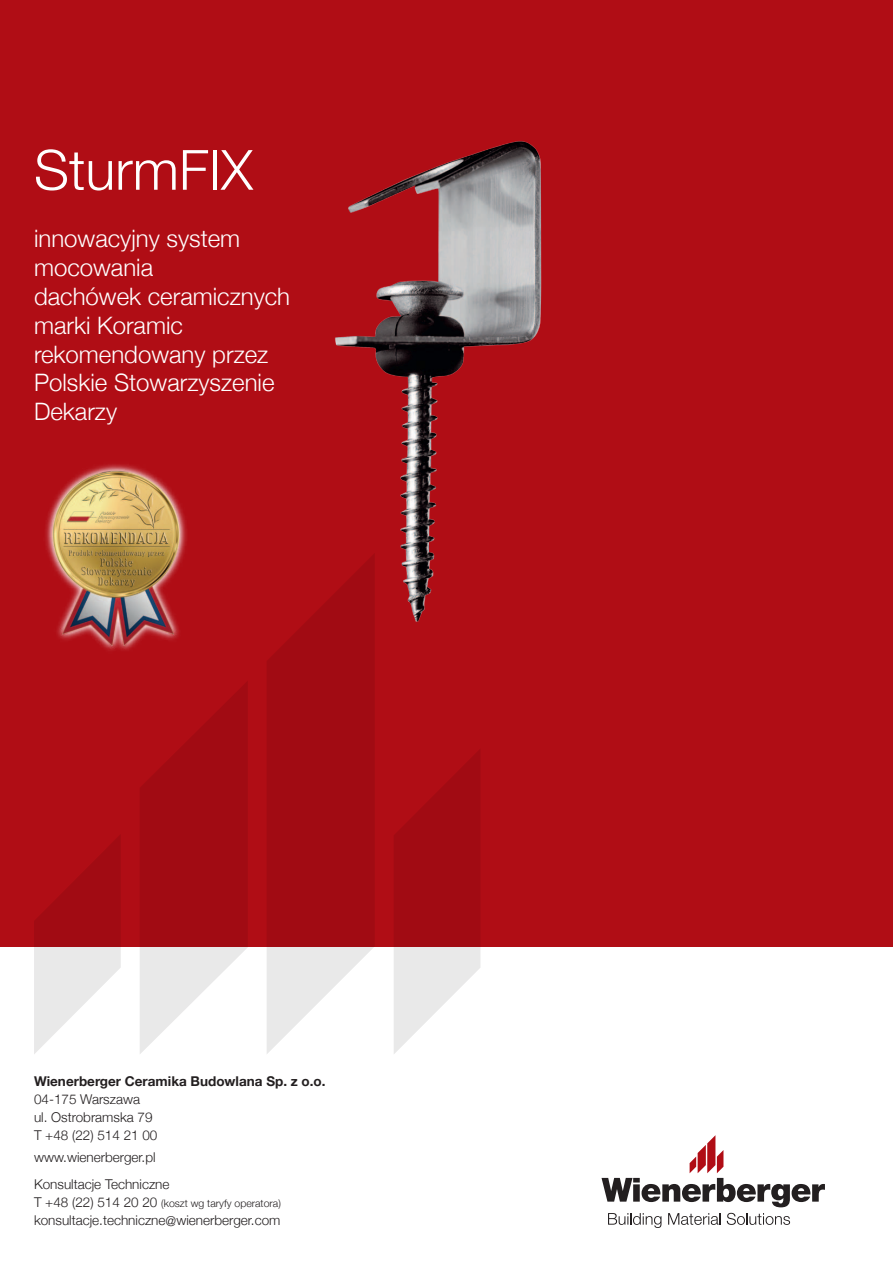
<style>
.page{position:relative;width:893px;height:1263px;background:#b00d15}
.page>*{position:absolute;margin:0;border:0;box-sizing:border-box;transform-origin:0 0}
.t1{font:300 55.5px "Helvetica Neue";color:#fff}
.t2{font:300 24px/28.8px "Helvetica Neue";color:#fff}
.t3{font:300 13.5px/18px "Helvetica Neue";color:#231f20}
.t4{font:700 13.5px "Helvetica Neue";color:#231f20}
.t5{font:300 10.5px "Helvetica Neue";color:#231f20}
.s1{font-size:13.5px}
</style>
<div class="page">
<div style="left:0;top:947px;width:893px;height:316px;background:#fff"></div>
<svg style="left:608px;top:1213px;width:53px;height:15px"></svg>
<svg style="left:668px;top:1213px;width:53px;height:12px"></svg>
<svg style="left:727px;top:1213px;width:63px;height:12px"></svg>
<svg style="left:601px;top:1135px;width:224px;height:72px"></svg>
<img style="left:335px;top:141px;width:207px;height:481px">
<svg style="left:394px;top:750px;width:86px;height:304px"></svg>
<svg style="left:34px;top:835px;width:87px;height:219px"></svg>
<svg style="left:140px;top:681px;width:108px;height:373px"></svg>
<svg style="left:267px;top:553px;width:108px;height:501px;fill:#a10b13"></svg>
<img style="left:46px;top:464px;width:141px;height:186px">
<h1 class="t1" style="left:34px;top:136px;width:220px">SturmFIX</h1>
<h2 class="t2" style="left:34px;top:224px;width:258px">innowacyjny system mocowania<br>dachówek ceramicznych marki Koramic rekomendowany przez<br>Polskie Stowarzyszenie<br>Dekarzy</h2>
<p class="t4" style="left:34px;top:1073px;width:293px">Wienerberger Ceramika Budowlana Sp. z o.o.</p>
<p class="t3" style="left:34px;top:1090px;width:125px">04-175 Warszawa<br>ul. Ostrobramska 79<br>T +48 (22) 514 21 00</p>
<p class="t3" style="left:34px;top:1144px;width:137px;line-height:26.5px">www.wienerberger.pl<br>Konsultacje Techniczne</p>
<p class="t5" style="left:34px;top:1196px;width:248px"><span class="s1">T +48 (22) 514 20 20</span> (koszt wg taryfy operatora)</p>
<p class="t3" style="left:34px;top:1210px;width:248px">konsultacje.techniczne@wienerberger.com</p>
</div>
